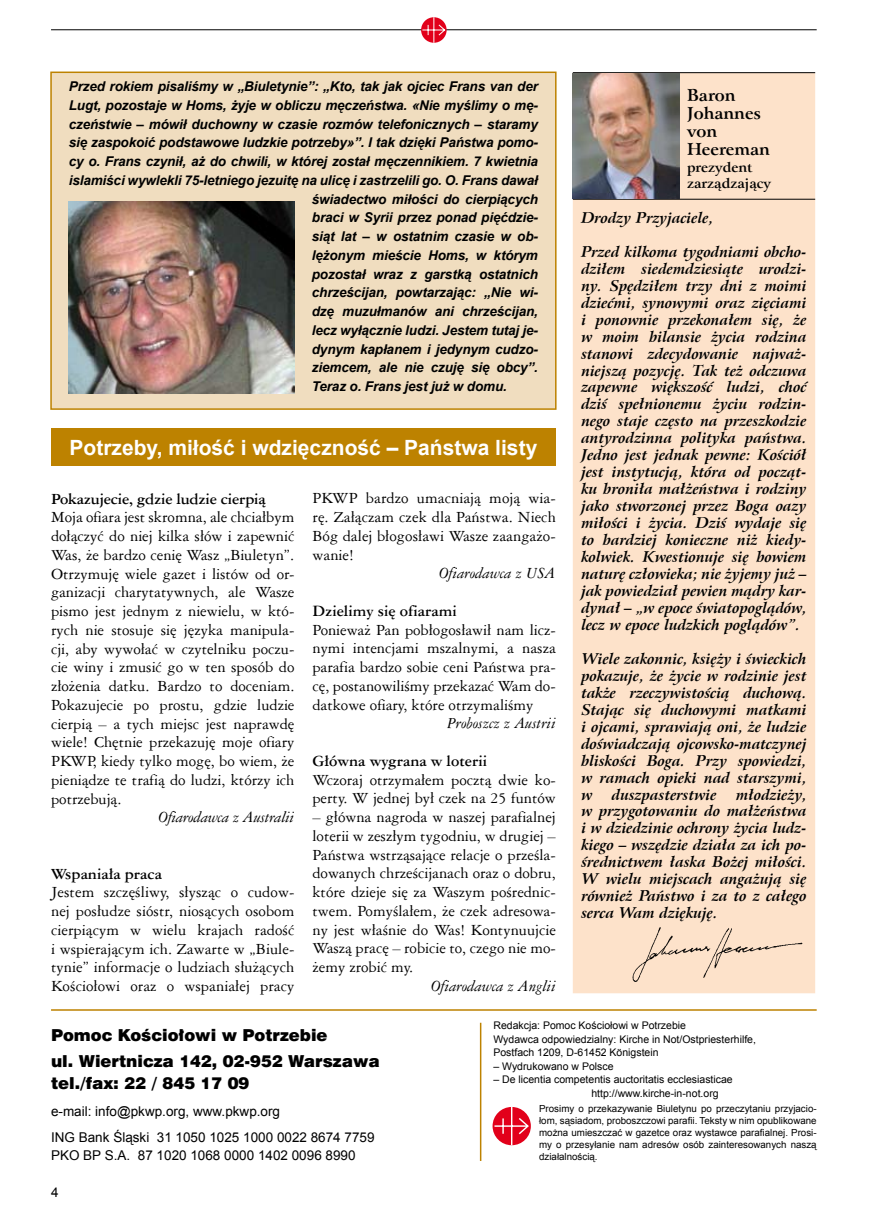
<style>
.page{position:relative;width:872px;height:1212px;background:#fff}
.page>*{position:absolute;margin:0;border:0;box-sizing:border-box;transform-origin:0 0}
.t1{font:700 21px "Arial";color:#fff}
.t2{font:16.5px/18.8px "Ameri Garmnd EU";color:#000;text-align:justify}
.t3{font:700 16.5px "Ameri Garmnd EU";color:#000}
.t4{font:16.5px/25.5px "Swis 721 Blk EU";color:#000}
.t5{font:italic 16.5px "Ameri Garmnd EU";color:#000}
.t6{font:700 16.5px/18px "Arrus EU";color:#000}
.t7{font:italic 700 15px/17px "Arrus EU";color:#000;text-align:justify}
.t8{font:italic 700 13.5px "Arial";letter-spacing:-.01em;color:#000}
.t9{font:13.5px/26.5px "Arial";color:#000}
.t10{font:700 13.5px/16.5px "Arrus EU";color:#000}
.t11{font:10.5px/13.5px "Arial";color:#000}
.t12{font:9.75px/12px "Arial";color:#000;text-align:justify}
</style>
<div class="page">
<hr style="left:51px;top:29px;width:765px;height:1px;background:#000">
<svg style="left:421px;top:17px;width:25px;height:26px"></svg>
<svg style="left:492px;top:1107px;width:39px;height:38px"></svg>
<svg style="left:493px;top:1107px;width:37px;height:38px"></svg>
<hr style="left:51px;top:1009px;width:765px;height:2px;background:#bd8200">
<hr style="left:480px;top:1023px;width:1px;height:138px;background:#bd8200">
<div style="left:573px;top:73px;width:242px;height:920px;background:#fde2ca"></div>
<hr style="left:573px;top:72px;width:242px;height:1px;background:#000">
<hr style="left:573px;top:199px;width:242px;height:1px;background:#000">
<img style="left:573px;top:73px;width:106px;height:126px">
<img style="left:631px;top:925px;width:172px;height:57px">
<div style="left:51px;top:72px;width:505px;height:337px;background:#f0ddbf"></div>
<div style="left:50px;top:72px;width:506px;height:338px;border:2px solid #bd8200"></div>
<img style="left:68px;top:202px;width:227px;height:191px">
<div style="left:51px;top:429px;width:505px;height:37px;background:#bd8200"></div>
<p class="t8" style="left:69px;top:78px;width:471px">Przed rokiem pisaliśmy w „Biuletynie”: „Kto, tak jak ojciec Frans van der</p>
<p class="t8" style="left:69px;top:96px;width:471px">Lugt, pozostaje w Homs, żyje w obliczu męczeństwa. «Nie myślimy o mę-</p>
<p class="t8" style="left:69px;top:115px;width:471px">czeństwie – mówił duchowny w czasie rozmów telefonicznych – staramy</p>
<p class="t8" style="left:69px;top:134px;width:471px">się zaspokoić podstawowe ludzkie potrzeby»”. I tak dzięki Państwa pomo-</p>
<p class="t8" style="left:69px;top:153px;width:471px">cy o. Frans czynił, aż do chwili, w której został męczennikiem. 7 kwietnia</p>
<p class="t8" style="left:69px;top:171px;width:471px">islamiści wywlekli 75-letniego jezuitę na ulicę i zastrzelili go. O. Frans dawał</p>
<p class="t8" style="left:312px;top:190px;width:228px">świadectwo miłości do cierpiących</p>
<p class="t8" style="left:312px;top:209px;width:228px">braci w Syrii przez ponad pięćdzie-</p>
<p class="t8" style="left:312px;top:228px;width:228px">siąt lat – w ostatnim czasie w ob-</p>
<p class="t8" style="left:312px;top:246px;width:228px">lężonym mieście Homs, w którym</p>
<p class="t8" style="left:312px;top:265px;width:228px">pozostał wraz z garstką ostatnich</p>
<p class="t8" style="left:312px;top:284px;width:228px">chrześcijan, powtarzając: „Nie wi-</p>
<p class="t8" style="left:312px;top:303px;width:228px">dzę muzułmanów ani chrześcijan,</p>
<p class="t8" style="left:312px;top:321px;width:228px">lecz wyłącznie ludzi. Jestem tutaj je-</p>
<p class="t8" style="left:312px;top:340px;width:228px">dynym kapłanem i jedynym cudzo-</p>
<p class="t8" style="left:312px;top:359px;width:227px">ziemcem, ale nie czuję się obcy”.</p>
<p class="t8" style="left:312px;top:378px;width:197px">Teraz o. Frans jest już w domu.</p>
<p class="t1" style="left:70px;top:434px;width:469px">Potrzeby, miłość i wdzięczność – Państwa listy</p>
<p class="t3" style="left:51px;top:488px;width:216px">Pokazujecie, gdzie ludzie cierpią</p>
<p class="t2" style="left:51px;top:508px;width:245px">Moja ofiara jest skromna, ale chciałbym dołączyć do niej kilka słów i zapewnić Was, że bardzo cenię Wasz „Biuletyn”.<br>Otrzymuję wiele gazet i listów od or&shy;ganizacji charytatywnych, ale Wasze pismo jest jednym z niewielu, w któ&shy;rych nie stosuje się języka manipula&shy;cji, aby wywołać w czytelniku poczu&shy;cie winy i zmusić go w ten sposób do złożenia datku. Bardzo to doceniam.<br>Pokazujecie po prostu, gdzie ludzie cierpią – a tych miejsc jest naprawdę wiele! Chętnie przekazuję moje ofiary PKWP, kiedy tylko mogę, bo wiem, że pieniądze te trafią do ludzi, którzy ich potrzebują.</p>
<p class="t5" style="left:158px;top:807px;width:137px">Ofiarodawca z Australii</p>
<p class="t2" style="left:312px;top:489px;width:245px">PKWP bardzo umacniają moją wia&shy;rę. Załączam czek dla Państwa. Niech Bóg dalej błogosławi Wasze zaangażo&shy;wanie!</p>
<p class="t5" style="left:439px;top:564px;width:118px">Ofiarodawca z USA</p>
<p class="t3" style="left:312px;top:601px;width:146px">Dzielimy się ofiarami</p>
<p class="t2" style="left:312px;top:620px;width:245px">Ponieważ Pan pobłogosławił nam licz&shy;nymi intencjami mszalnymi, a nasza parafia bardzo sobie ceni Państwa pra&shy;cę, postanowiliśmy przekazać Wam do&shy;datkowe ofiary, które otrzymaliśmy</p>
<p class="t5" style="left:447px;top:714px;width:110px">Proboszcz z Austrii</p>
<p class="t3" style="left:312px;top:751px;width:176px">Główna wygrana w loterii</p>
<p class="t2" style="left:312px;top:770px;width:245px">Wczoraj otrzymałem pocztą dwie ko&shy;perty. W jednej był czek na 25 funtów</p>
<p class="t2" style="left:312px;top:807px;width:245px">– główna nagroda w naszej parafialnej loterii w zeszłym tygodniu, w drugiej – Państwa wstrząsające relacje o prześla&shy;dowanych chrześcijanach oraz o dobru, które dzieje się za Waszym pośrednic&shy;twem. Pomyślałem, że czek adresowa&shy;ny jest właśnie do Was! Kontynuujcie Waszą pracę – robicie to, czego nie mo&shy;żemy zrobić my.</p>
<p class="t5" style="left:431px;top:976px;width:126px">Ofiarodawca z Anglii</p>
<p class="t3" style="left:51px;top:863px;width:112px">Wspaniała praca</p>
<p class="t2" style="left:51px;top:882px;width:245px">Jestem szczęśliwy, słysząc o cudow&shy;nej posłudze sióstr, niosących osobom cierpiącym w wielu krajach radość i wspierającym ich. Zawarte w „Biule&shy;tynie” informacje o ludziach służących Kościołowi oraz o wspaniałej pracy</p>
<p class="t6" style="left:687px;top:86px;width:84px">Baron<br>Johannes von<br>Heereman</p>
<p class="t10" style="left:687px;top:159px;width:86px">prezydent zarządzający</p>
<p class="t7" style="left:581px;top:210px;width:134px">Drodzy Przyjaciele,</p>
<p class="t7" style="left:581px;top:243px;width:227px">Przed kilkoma tygodniami obcho&shy;dziłem siedemdziesiąte urodzi&shy;ny. Spędziłem trzy dni z moimi dziećmi, synowymi oraz zięciami i ponownie przekonałem się, że w moim bilansie życia rodzina stanowi zdecydowanie najważ&shy;niejszą pozycję. Tak też odczuwa zapewne większość ludzi, choć dziś spełnionemu życiu rodzin&shy;nego staje często na przeszkodzie antyrodzinna polityka państwa.<br>Jedno jest jednak pewne: Kościół jest instytucją, która od począt&shy;ku broniła małżeństwa i rodziny jako stworzonej przez Boga oazy miłości i życia. Dziś wydaje się to bardziej konieczne niż kiedy&shy;kolwiek. Kwestionuje się bowiem naturę człowieka; nie żyjemy już – jak powiedział pewien mądry kar&shy;dynał – „w epoce światopoglądów, lecz w epoce ludzkich poglądów”.</p>
<p class="t7" style="left:581px;top:650px;width:227px">Wiele zakonnic, księży i świeckich pokazuje, że życie w rodzinie jest także rzeczywistością duchową.<br>Stając się duchowymi matkami i ojcami, sprawiają oni, że ludzie doświadczają ojcowsko-matczynej bliskości Boga. Przy spowiedzi, w ramach opieki nad starszymi, w</p>
<p class="t7" style="left:581px;top:786px;width:227px;text-indent:155px">młodzieży, w przygotowaniu do małżeństwa i w dziedzinie ochrony życia ludz&shy;kiego – wszędzie działa za ich po&shy;średnictwem łaska Bożej miłości.<br>W wielu miejscach angażują się również Państwo i za to z całego serca Wam dziękuję.</p>
<p class="t7" style="left:612px;top:786px;width:106px">duszpasterstwie</p>
<p class="t4" style="left:51px;top:1023px;width:330px">Pomoc Kościołowi w Potrzebie<br>ul. Wiertnicza 142, 02-952 Warszawa</p>
<p class="t4" style="left:51px;top:1071px;width:200px">tel./fax: 22 / 845 17 09</p>
<p class="t9" style="left:51px;top:1098px;width:325px">e-mail: info@pkwp.org, www.pkwp.org<br>ING Bank Śląski 31 1050 1025 1000 0022 8674 7759</p>
<p class="t9" style="left:51px;top:1142px;width:306px">PKO BP S.A. 87 1020 1068 0000 1402 0096 8990</p>
<p class="t9" style="left:51px;top:1179px;width:9px">4</p>
<p class="t11" style="left:493px;top:1019px;width:264px">Redakcja: Pomoc Kościołowi w Potrzebie<br>Wydawca odpowiedzialny: Kirche in Not/Ostpriesterhilfe,<br>Postfach 1209, D-61452 Königstein</p>
<p class="t11" style="left:493px;top:1059px;width:122px">– Wydrukowano w Polsce</p>
<p class="t11" style="left:591px;top:1073px;width:143px;text-indent:-98px">– De licentia competentis auctoritatis ecclesiasticae http://www.kirche-in-not.org</p>
<p class="t12" style="left:539px;top:1102px;width:279px">Prosimy o przekazywanie Biuletynu po przeczytaniu przyjacio&shy;łom, sąsiadom, proboszczowi parafii. Teksty w nim opublikowane można umieszczać w gazetce oraz wystawce parafialnej. Prosi&shy;my o przesyłanie nam adresów osób zainteresowanych naszą działalnością.</p>
</div>
